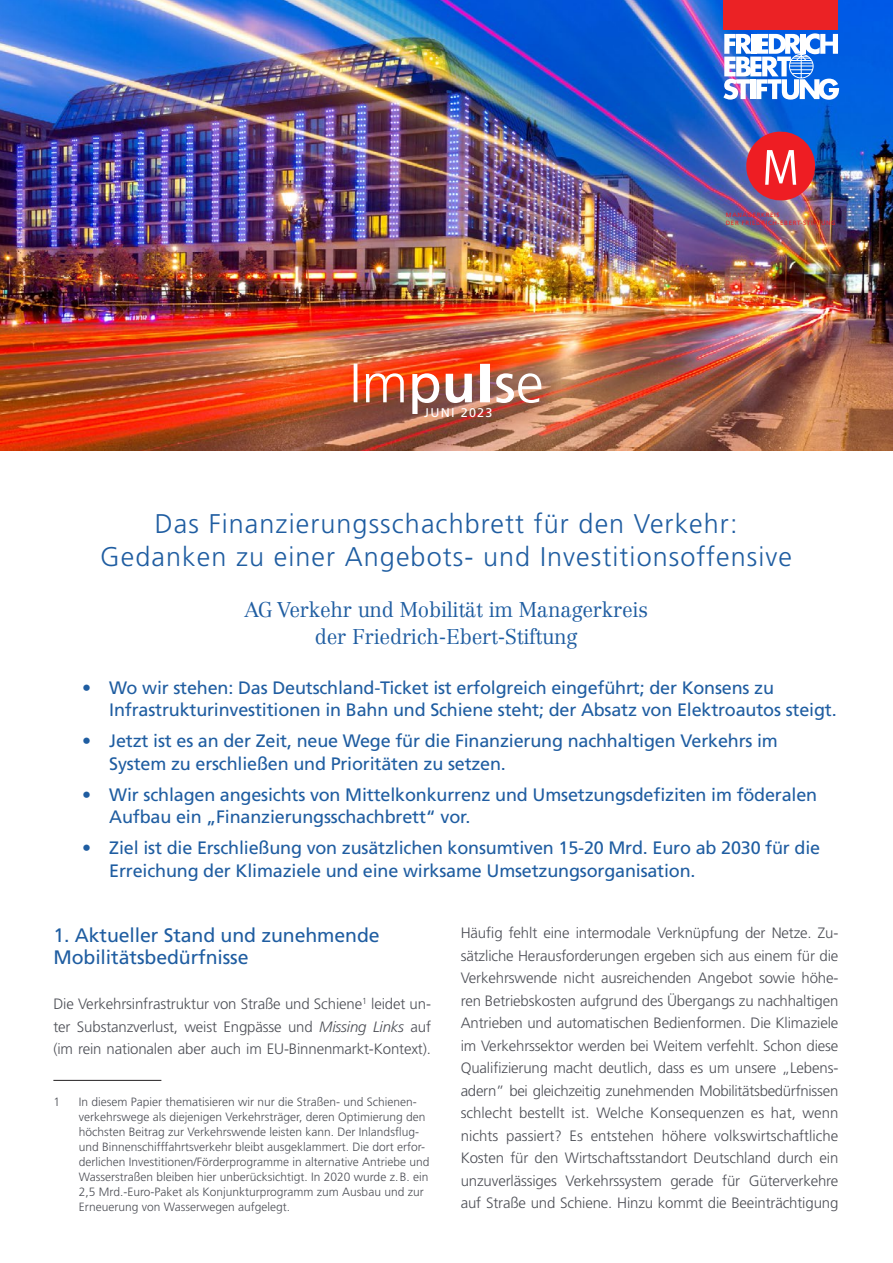
<style>
.page{position:relative;width:893px;height:1263px;background:#fff}
.page>*{position:absolute;margin:0;border:0;box-sizing:border-box;transform-origin:0 0}
.t1{font:300 27px "Frutiger LT Std";letter-spacing:.04em;color:#1f5da1}
.t2{font:300 21px/27px "Centennial LT Std";letter-spacing:-.01em;color:#1f5da1;text-align:center}
.t3{font:19.5px/22.5px "Frutiger LT Std";letter-spacing:-.005em;color:#1f5da1}
.t4{font:18px/22.5px "Frutiger LT Std";letter-spacing:-.01em;color:#1f5da1}
.t5{font:300 15px/22.5px "Frutiger LT Std";letter-spacing:-.01em;color:#4d4f56;text-align:justify}
.t6{font:12.6px "Frutiger LT Std";letter-spacing:.1em;color:#fff}
.Fussnote{font:300 12px/15px "Frutiger LT Std";color:#4d4f56}
.t7{font:6.15px/7.4px "Frutiger LT Std";letter-spacing:.1em;color:#ee1d23}
.s1{font-style:italic}
</style>
<div class="page">
<hr style="left:53px;top:1080px;width:108px;height:1px;background:#231f20">
<img style="left:0;top:0;width:893px;height:450px">
<div style="left:723px;top:0;width:115px;height:29px;background:#eb2225"></div>
<svg style="left:723px;top:33px;width:116px;height:67px"></svg>
<img style="left:354px;top:364px;width:187px;height:50px">
<img style="left:745px;top:129px;width:71px;height:74px">
<p class="t6" style="left:424px;top:405px;width:70px">JUNI 2023</p>
<p class="t7" style="left:726px;top:212px;width:111px">MANAGERKREIS<br>DER FRIEDRICH-EBERT-STIFTUNG</p>
<p class="t1" style="left:155px;top:508px;width:584px">Das Finanzierungsschachbrett für den Verkehr:</p>
<p class="t1" style="left:100px;top:541px;width:693px">Gedanken zu einer Angebots- und Investitionsoffensive</p>
<p class="t2" style="left:244px;top:596px;width:405px">AG Verkehr und Mobilität im Managerkreis der Friedrich-Ebert-Stiftung</p>
<p class="t4" style="left:109px;top:676px;width:729px;text-indent:-27px">• Wo wir stehen: Das Deutschland-Ticket ist erfolgreich eingeführt; der Konsens zu<br>Infrastrukturinvestitionen in Bahn und Schiene steht; der Absatz von Elektroautos steigt.</p>
<p class="t4" style="left:109px;top:730px;width:670px;text-indent:-27px">• Jetzt ist es an der Zeit, neue Wege für die Finanzierung nachhaltigen Verkehrs im<br>System zu erschließen und Prioritäten zu setzen.</p>
<p class="t4" style="left:109px;top:783px;width:709px;text-indent:-27px">• Wir schlagen angesichts von Mittelkonkurrenz und Umsetzungsdefiziten im föderalen<br>Aufbau ein „Finanzierungsschachbrett“ vor.</p>
<p class="t4" style="left:109px;top:837px;width:712px;text-indent:-27px">• Ziel ist die Erschließung von zusätzlichen konsumtiven 15-20 Mrd. Euro ab 2030 für die<br>Erreichung der Klimaziele und eine wirksame Umsetzungsorganisation.</p>
<p class="t3" style="left:53px;top:924px;width:328px">1. Aktueller Stand und zunehmende<br>Mobilitätsbedürfnisse</p>
<p class="t5" style="left:53px;top:993px;width:379px">Die Verkehrsinfrastruktur von Straße und Schiene<sup>1</sup> leidet un&shy;ter Substanzverlust, weist Engpässe und <span class="s1">Missing Links</span> auf (im rein nationalen aber auch im EU-Binnenmarkt-Kontext).</p>
<p class="Fussnote" style="left:53px;top:1094px;width:8px">1</p>
<p class="Fussnote" style="left:79px;top:1094px;width:352px">In diesem Papier thematisieren wir nur die Straßen- und Schienen&shy;verkehrswege als diejenigen Verkehrsträger, deren Optimierung den höchsten Beitrag zur Verkehrswende leisten kann. Der Inlandsflug&shy;und Binnenschifffahrtsverkehr bleibt ausgeklammert. Die dort erfor&shy;derlichen Investitionen/Förderprogramme in alternative Antriebe und Wasserstraßen bleiben hier unberücksichtigt. In 2020 wurde z.B. ein 2,5 Mrd.-Euro-Paket als Konjunkturprogramm zum Ausbau und zur Erneuerung von Wasserwegen aufgelegt.</p>
<p class="t5" style="left:461px;top:922px;width:379px">Häufig fehlt eine intermodale Verknüpfung der Netze. Zu&shy;sätzliche Herausforderungen ergeben sich aus einem für die Verkehrswende nicht ausreichenden Angebot sowie höhe&shy;ren Betriebskosten aufgrund des Übergangs zu nachhaltigen Antrieben und automatischen Bedienformen. Die Klimaziele im Verkehrssektor werden bei Weitem verfehlt. Schon diese Qualifizierung macht deutlich, dass es um unsere „Lebens&shy;adern” bei gleichzeitig zunehmenden Mobilitätsbedürfnissen schlecht bestellt ist. Welche Konsequenzen es hat, wenn nichts passiert? Es entstehen höhere volkswirtschaftliche Kosten für den Wirtschaftsstandort Deutschland durch ein unzuverlässiges Verkehrssystem gerade für Güterverkehre auf Straße und Schiene. Hinzu kommt die Beeinträchtigung</p>
</div>
